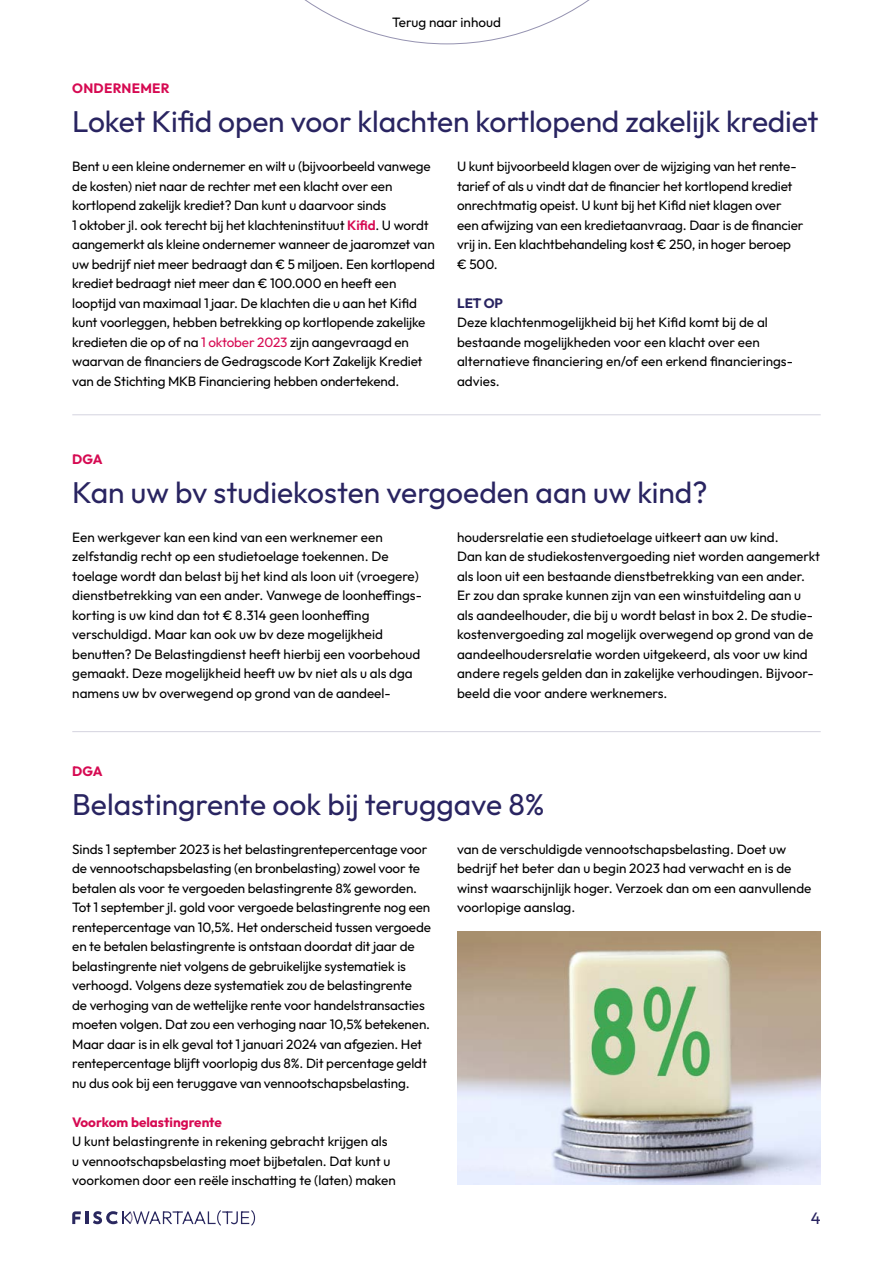
<style>
.page{position:relative;width:893px;height:1263px;background:#fff}
.page>*{position:absolute;margin:0;border:0;box-sizing:border-box;transform-origin:0 0}
.artikel_titel{font:30px "Outfit";letter-spacing:-.005em;color:#292461}
.t1{font:16.5px "Outfit";color:#292461}
.platte_tekst{font:13.5px/19.5px "Outfit";letter-spacing:-.01em;color:#000}
.tussenkopje{font:700 13.5px "Outfit";color:#d60a52}
.categorie{font:700 13.5px "Outfit";letter-spacing:.015em;color:#d60a52}
.let_op___tip{font:700 13.5px "Outfit";color:#292461}
.s1{font-weight:600;color:#d60a52}
.s2{color:#d60a52}
</style>
<div class="page">
<svg style="left:304px;top:0;width:286px;height:44px"></svg>
<svg style="left:72px;top:1210px;width:183px;height:16px"></svg>
<hr style="left:72px;top:414px;width:749px;height:1px;background:#d4d3df">
<hr style="left:72px;top:731px;width:749px;height:1px;background:#d4d3df">
<img style="left:457px;top:932px;width:364px;height:253px">
<p class="platte_tekst" style="left:392px;top:12px;width:110px">Terug naar inhoud</p>
<p class="categorie" style="left:72px;top:81px;width:99px">ONDERNEMER</p>
<p class="artikel_titel" style="left:72px;top:104px;width:748px">Loket Kifid open voor klachten kortlopend zakelijk krediet</p>
<p class="platte_tekst" style="left:72px;top:156px;width:364px">Bent u een kleine ondernemer en wilt u (bijvoorbeeld vanwege de kosten) niet naar de rechter met een klacht over een kortlopend zakelijk krediet? Dan kunt u daarvoor sinds<br>1 oktober jl. ook terecht bij het klachteninstituut <span class="s1">Kifid</span>. U wordt aangemerkt als kleine ondernemer wanneer de jaaromzet van uw bedrijf niet meer bedraagt dan € 5 miljoen. Een kortlopend krediet bedraagt niet meer dan € 100.000 en heeft een looptijd van maximaal 1 jaar. De klachten die u aan het Kifid kunt voorleggen, hebben betrekking op kortlopende zakelijke kredieten die op of na <span class="s2">1 oktober 2023</span> zijn aangevraagd en waarvan de financiers de Gedragscode Kort Zakelijk Krediet van de Stichting MKB Financiering hebben ondertekend.</p>
<p class="platte_tekst" style="left:457px;top:156px;width:348px">U kunt bijvoorbeeld klagen over de wijziging van het rente&shy;tarief of als u vindt dat de financier het kortlopend krediet onrechtmatig opeist. U kunt bij het Kifid niet klagen over een afwijzing van een kredietaanvraag. Daar is de financier vrij in. Een klachtbehandeling kost € 250, in hoger beroep € 500.</p>
<p class="let_op___tip" style="left:457px;top:295px;width:47px">LET OP</p>
<p class="platte_tekst" style="left:457px;top:312px;width:337px">Deze klachtenmogelijkheid bij het Kifid komt bij de al bestaande mogelijkheden voor een klacht over een alternatieve financiering en/of een erkend financierings&shy;advies.</p>
<p class="categorie" style="left:72px;top:451px;width:32px">DGA</p>
<p class="artikel_titel" style="left:72px;top:475px;width:637px">Kan uw bv studiekosten vergoeden aan uw kind?</p>
<p class="platte_tekst" style="left:72px;top:527px;width:349px">Een werkgever kan een kind van een werknemer een zelfstandig recht op een studietoelage toekennen. De toelage wordt dan belast bij het kind als loon uit (vroegere) dienstbetrekking van een ander. Vanwege de loonheffings&shy;korting is uw kind dan tot € 8.314 geen loonheffing verschuldigd. Maar kan ook uw bv deze mogelijkheid benutten? De Belastingdienst heeft hierbij een voorbehoud gemaakt. Deze mogelijkheid heeft uw bv niet als u als dga namens uw bv overwegend op grond van de aandeel-</p>
<p class="platte_tekst" style="left:457px;top:527px;width:364px">houdersrelatie een studietoelage uitkeert aan uw kind.<br>Dan kan de studiekostenvergoeding niet worden aangemerkt als loon uit een bestaande dienstbetrekking van een ander.<br>Er zou dan sprake kunnen zijn van een winstuitdeling aan u als aandeelhouder, die bij u wordt belast in box 2. De studie&shy;kostenvergoeding zal mogelijk overwegend op grond van de aandeelhoudersrelatie worden uitgekeerd, als voor uw kind andere regels gelden dan in zakelijke verhoudingen. Bijvoor&shy;beeld die voor andere werknemers.</p>
<p class="categorie" style="left:72px;top:763px;width:32px">DGA</p>
<p class="artikel_titel" style="left:72px;top:787px;width:474px">Belastingrente ook bij teruggave 8%</p>
<p class="platte_tekst" style="left:72px;top:839px;width:360px">Sinds 1 september 2023 is het belastingrentepercentage voor de vennootschapsbelasting (en bronbelasting) zowel voor te betalen als voor te vergoeden belastingrente 8% geworden.<br>Tot 1 september jl. gold voor vergoede belastingrente nog een rentepercentage van 10,5%. Het onderscheid tussen vergoede en te betalen belastingrente is ontstaan doordat dit jaar de belastingrente niet volgens de gebruikelijke systematiek is verhoogd. Volgens deze systematiek zou de belastingrente<br>de verhoging van de wettelijke rente voor handelstransacties moeten volgen. Dat zou een verhoging naar 10,5% betekenen.<br>Maar daar is in elk geval tot 1 januari 2024 van afgezien. Het rentepercentage blijft voorlopig dus 8%. Dit percentage geldt nu dus ook bij een teruggave van vennootschapsbelasting.</p>
<p class="tussenkopje" style="left:72px;top:1114px;width:151px">Voorkom belastingrente</p>
<p class="platte_tekst" style="left:72px;top:1131px;width:325px">U kunt belastingrente in rekening gebracht krijgen als u vennootschapsbelasting moet bijbetalen. Dat kunt u voorkomen door een reële inschatting te (laten) maken</p>
<p class="platte_tekst" style="left:457px;top:839px;width:356px">van de verschuldigde vennootschapsbelasting. Doet uw bedrijf het beter dan u begin 2023 had verwacht en is de winst waarschijnlijk hoger. Verzoek dan om een aanvullende voorlopige aanslag.</p>
<p class="t1" style="left:811px;top:1209px;width:11px">4</p>
</div>
